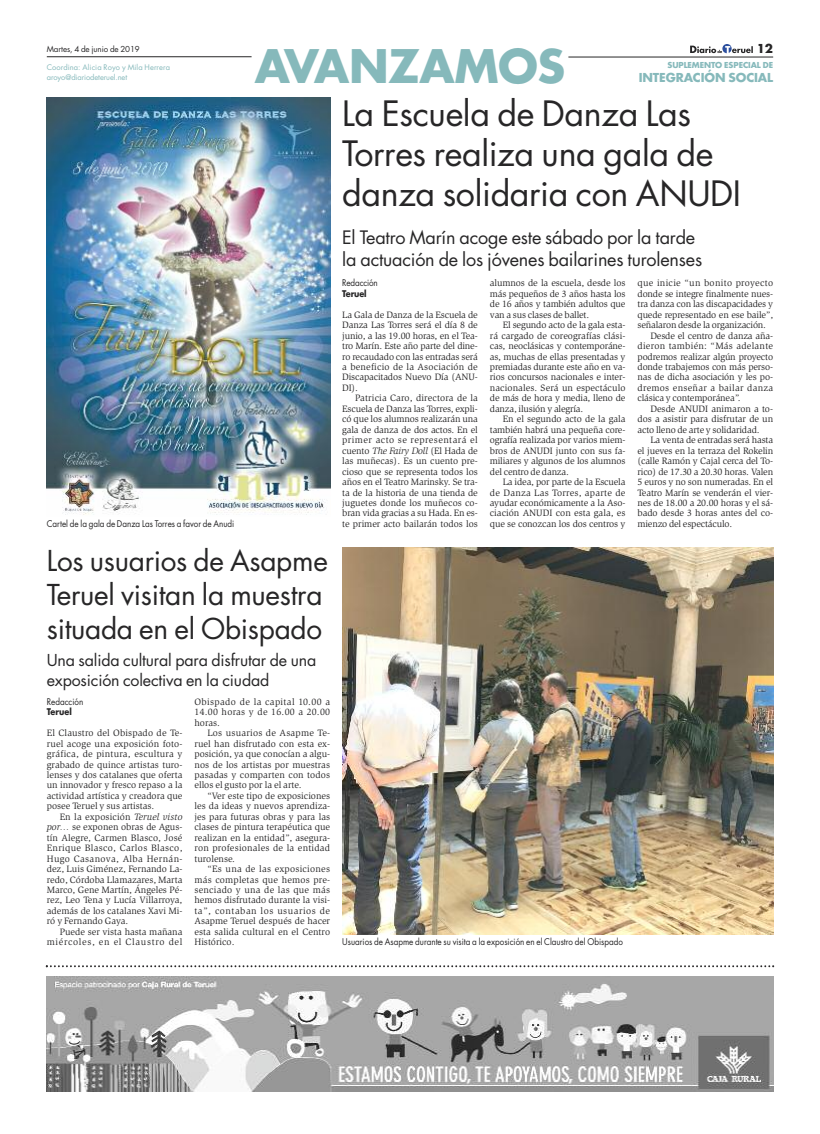
<style>
.page{position:relative;width:820px;height:1134px;background:#fff}
.page>*{position:absolute;margin:0;border:0;box-sizing:border-box;transform-origin:0 0}
.t1{font:700 45px "Futura";letter-spacing:-.01em;color:#86b9bb}
.t2{font:34px/40px "Futura";letter-spacing:-.01em;color:#272627}
.t3{font:28px/34px "Futura";letter-spacing:-.01em;color:#272627}
.t4{font:18px/22px "Futura";letter-spacing:-.01em;color:#272627}
.t5{font:16px/20px "Futura";letter-spacing:-.01em;color:#272627}
.t6{font:700 12px "Futura";letter-spacing:-.01em;color:#86b9bb}
.t7{font:700 12px "Futura";color:#272627}
.t8{font:9.5px/10.5px "Slimbach";letter-spacing:-.015em;color:#272627;text-align:justify}
.t9{font:9.5px/10.5px "Slimbach";letter-spacing:.025em;color:#272627;text-align:right}
.t10{font:9.5px "Slimbach";letter-spacing:.03em;color:#272627}
.t11{font:9px "Futura";color:#272627;scale:.9 1}
.t12{font:700 9px "Futura";letter-spacing:-.015em;color:#272627;scale:.9 1}
.t13{font:8px "Futura";letter-spacing:-.01em;color:#272627}
.t14{font:700 8px "Futura";letter-spacing:-.01em;color:#86b9bb}
.t15{font:7.5px/9.8px "Futura";letter-spacing:.01em;color:#86b9bb}
.s1{font-style:italic}
</style>
<div class="page">
<svg style="left:690px;top:44px;width:62px;height:9px"></svg>
<hr style="left:47px;top:57px;width:204px;height:1px;background:#272627">
<hr style="left:568px;top:57px;width:204px;height:1px;background:#272627">
<img style="left:47px;top:977px;width:725px;height:115px">
<svg style="left:46px;top:965px;width:727px;height:2px"></svg>
<img style="left:47px;top:98px;width:283px;height:417px">
<img style="left:342px;top:548px;width:430px;height:387px">
<p class="t13" style="left:47px;top:45px;width:95px">Martes, 4 de junio de 2019</p>
<p class="t15" style="left:47px;top:63px;width:125px">Coordina: Alicia Royo y Mila Herrera aroyo@diariodeteruel.net</p>
<h1 class="t1" style="left:255px;top:46px;width:312px">AVANZAMOS</h1>
<p class="t7" style="left:756px;top:43px;width:18px">12</p>
<p class="t14" style="left:667px;top:61px;width:107px">SUPLEMENTO ESPECIAL DE</p>
<p class="t6" style="left:638px;top:72px;width:136px">INTEGRACIÓN SOCIAL</p>
<h2 class="t2" style="left:342px;top:97px;width:400px">La Escuela de Danza Las<br>Torres realiza una gala de danza solidaria con ANUDI</h2>
<h3 class="t4" style="left:342px;top:228px;width:361px">El Teatro Marín acoge este sábado por la tarde la actuación de los jóvenes bailarines turolenses</h3>
<p class="t11" style="left:342px;top:279px;width:41px">Redacción</p>
<p class="t12" style="left:342px;top:289px;width:29px">Teruel</p>
<p class="t8" style="left:342px;top:310px;width:137px">La Gala de Danza de la Escuela de Danza Las Torres será el día 8 de junio, a las 19.00 horas, en el Tea&shy;tro Marín. Este año parte del dine&shy;ro recaudado con las entradas será a beneficio de la Asociación de Discapacitados Nuevo Día (ANU-DI).</p>
<p class="t8" style="left:342px;top:394px;width:137px;text-indent:13px">Patricia Caro, directora de la Escuela de Danza las Torres, expli&shy;có que los alumnos realizarán una gala de danza de dos actos. En el primer acto se representará el cuento <span class="s1">The Fairy Doll</span> (El Hada de las muñecas). Es un cuento pre&shy;cioso que se representa todos los años en el Teatro Marinsky. Se tra&shy;ta de la historia de una tienda de juguetes donde los muñecos co&shy;bran vida gracias a su Hada. En es&shy;te primer acto bailarán todos los</p>
<p class="t10" style="left:637px;top:279px;width:137px">que inicie “un bonito proyecto</p>
<p class="t8" style="left:637px;top:289px;width:137px">donde se integre finalmente nues-</p>
<p class="t8" style="left:637px;top:299px;width:137px">tra danza con las discapacidades y</p>
<p class="t8" style="left:637px;top:310px;width:137px">quede representado en ese baile”,</p>
<p class="t8" style="left:637px;top:320px;width:130px">señalaron desde la organización.</p>
<p class="t8" style="left:650px;top:331px;width:124px">Desde el centro de danza aña-</p>
<p class="t9" style="left:637px;top:341px;width:137px">dieron también: “Más adelante</p>
<p class="t8" style="left:637px;top:352px;width:137px">podremos realizar algún proyecto</p>
<p class="t8" style="left:637px;top:362px;width:137px">donde trabajemos con más perso-</p>
<p class="t8" style="left:637px;top:373px;width:137px">nas de dicha asociación y les po-</p>
<p class="t10" style="left:637px;top:384px;width:137px">dremos enseñar a bailar danza</p>
<p class="t8" style="left:637px;top:394px;width:104px">clásica y contemporánea”.</p>
<p class="t8" style="left:650px;top:404px;width:124px">Desde ANUDI animaron a to-</p>
<p class="t8" style="left:637px;top:415px;width:137px">dos a asistir para disfrutar de un</p>
<p class="t8" style="left:637px;top:425px;width:123px">acto lleno de arte y solidaridad.</p>
<p class="t8" style="left:650px;top:435px;width:124px">La venta de entradas será hasta</p>
<p class="t8" style="left:637px;top:446px;width:137px">el jueves en la terraza del Rokelin</p>
<p class="t8" style="left:637px;top:456px;width:137px">(calle Ramón y Cajal cerca del To-</p>
<p class="t8" style="left:637px;top:467px;width:137px">rico) de 17.30 a 20.30 horas. Valen</p>
<p class="t8" style="left:637px;top:477px;width:137px">5 euros y no son numeradas. En el</p>
<p class="t8" style="left:637px;top:488px;width:137px">Teatro Marín se venderán el vier-</p>
<p class="t8" style="left:637px;top:498px;width:137px">nes de 18.00 a 20.00 horas y el sá-</p>
<p class="t8" style="left:637px;top:509px;width:137px">bado desde 3 horas antes del co-</p>
<p class="t8" style="left:489px;top:279px;width:137px">alumnos de la escuela, desde los más pequeños de 3 años hasta los de 16 años y también adultos que van a sus clases de ballet.</p>
<p class="t8" style="left:489px;top:320px;width:137px;text-indent:13px">El segundo acto de la gala esta&shy;rá cargado de coreografías clási&shy;cas, neoclásicas y contemporáne&shy;as, muchas de ellas presentadas y premiadas durante este año en va&shy;rios concursos nacionales e inter&shy;nacionales. Será un espectáculo de más de hora y media, lleno de danza, ilusión y alegría.</p>
<p class="t8" style="left:489px;top:415px;width:137px;text-indent:13px">En el segundo acto de la gala también habrá una pequeña core&shy;ografía realizada por varios miem&shy;bros de ANUDI junto con sus fa&shy;miliares y algunos de los alumnos del centro de danza.</p>
<p class="t8" style="left:489px;top:477px;width:137px;text-indent:13px">La idea, por parte de la Escuela de Danza Las Torres, aparte de ayudar económicamente a la Aso&shy;ciación ANUDI con esta gala, es que se conozcan los dos centros y</p>
<p class="t11" style="left:47px;top:519px;width:210px">Cartel de la gala de Danza Las Torres a favor de Anudi</p>
<p class="t8" style="left:637px;top:519px;width:96px">mienzo del espectáculo.</p>
<h3 class="t3" style="left:47px;top:546px;width:282px">Los usuarios de Asapme<br>Teruel visitan la muestra situada en el Obispado</h3>
<h3 class="t5" style="left:47px;top:651px;width:271px">Una salida cultural para disfrutar de una exposición colectiva en la ciudad</h3>
<p class="t11" style="left:47px;top:697px;width:42px">Redacción</p>
<p class="t12" style="left:47px;top:708px;width:29px">Teruel</p>
<p class="t8" style="left:47px;top:728px;width:137px">El Claustro del Obispado de Te&shy;ruel acoge una exposición foto&shy;gráfica, de pintura, escultura y grabado de quince artistas turo&shy;lenses y dos catalanes que oferta un innovador y fresco repaso a la actividad artística y creadora que posee Teruel y sus artistas.</p>
<p class="t8" style="left:47px;top:812px;width:137px;text-indent:13px">En la exposición <span class="s1">Teruel visto por…</span> se exponen obras de Agus&shy;tín Alegre, Carmen Blasco, José Enrique Blasco, Carlos Blasco, Hugo Casanova, Alba Hernán&shy;dez, Luis Giménez, Fernando La&shy;redo, Córdoba Llamazares, Marta Marco, Gene Martín, Ángeles Pé&shy;rez, Leo Tena y Lucía Villarroya, además de los catalanes Xavi Mi&shy;ró y Fernando Gaya.</p>
<p class="t9" style="left:47px;top:927px;width:137px">Puede ser vista hasta mañana miércoles, en el Claustro del</p>
<p class="t8" style="left:194px;top:697px;width:137px">Obispado de la capital 10.00 a 14.00 horas y de 16.00 a 20.00 horas.</p>
<p class="t8" style="left:194px;top:728px;width:137px;text-indent:13px">Los usuarios de Asapme Te&shy;ruel han disfrutado con esta ex&shy;posición, ya que conocían a algu&shy;nos de los artistas por muestras pasadas y comparten con todos ellos el gusto por la el arte.</p>
<p class="t8" style="left:194px;top:791px;width:137px;text-indent:13px">“Ver este tipo de exposiciones les da ideas y nuevos aprendiza&shy;jes para futuras obras y para las clases de pintura terapéutica que realizan en la entidad”, asegura&shy;ron profesionales de la entidad turolense.</p>
<p class="t8" style="left:194px;top:864px;width:137px;text-indent:13px">“Es una de las exposiciones más completas que hemos pre&shy;senciado y una de las que más hemos disfrutado durante la visi&shy;ta”, contaban los usuarios de Asapme Teruel después de hacer esta salida cultural en el Centro Histórico.</p>
<p class="t11" style="left:342px;top:938px;width:313px">Usuarios de Asapme durante su visita a la exposición en el Claustro del Obispado</p>
</div>
